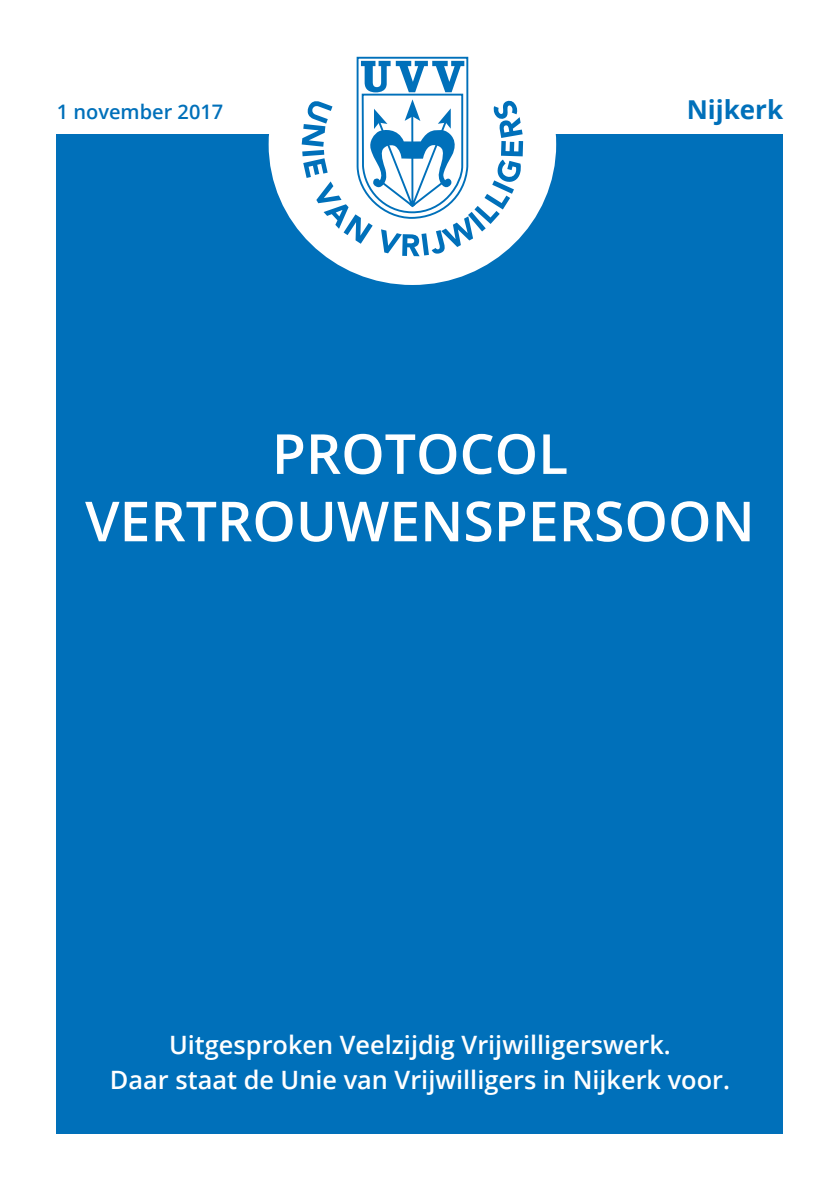
<style>
.page{position:relative;width:840px;height:1191px;background:#fff}
.page>*{position:absolute;margin:0;border:0;box-sizing:border-box;transform-origin:0 0}
.t1{font:600 55.2px/67.4px "Open Sans";color:#fff;text-align:center}
.t2{font:700 26px "Open Sans";color:#0070ba}
.t3{font:600 25.2px/34.4px "Open Sans";color:#fff;text-align:center}
.t4{font:600 20px "Open Sans";color:#0070ba}
</style>
<div class="page">
<div style="left:57px;top:135px;width:725px;height:999px;background:#0070ba"></div>
<div style="left:268px;top:4px;width:288px;height:281px;background:#fff;border-radius:50%"></div>
<svg style="left:301px;top:58px;width:222px;height:198px"></svg>
<p class="t4" style="left:57px;top:98px;width:168px">1 november 2017</p>
<p class="t2" style="left:686px;top:91px;width:98px">Nijkerk</p>
<h1 class="t1" style="left:85px;top:419px;width:670px">PROTOCOL<br>VERTROUWENSPERSOON</h1>
<p class="t3" style="left:110px;top:1027px;width:621px">Uitgesproken Veelzijdig Vrijwilligerswerk.<br>Daar staat de Unie van Vrijwilligers in Nijkerk voor.</p>
</div>
